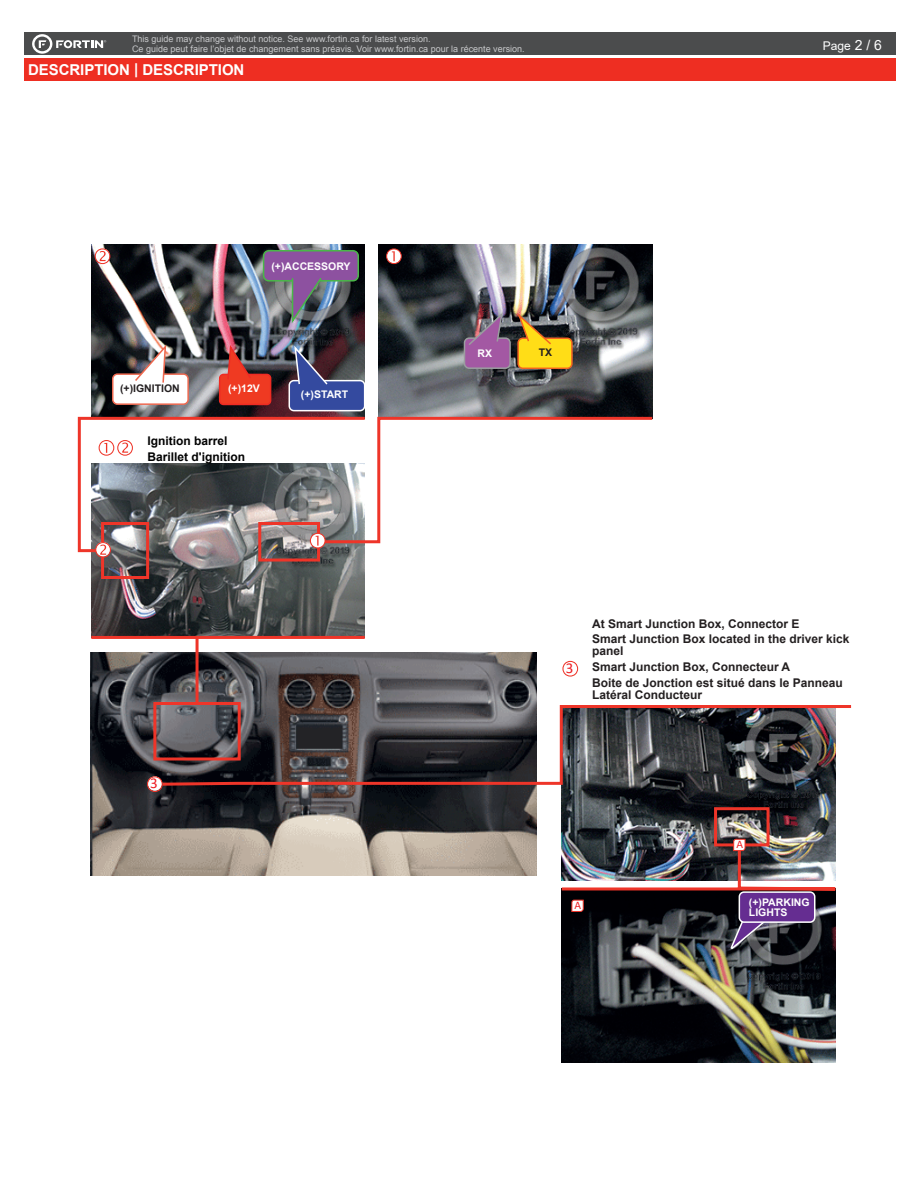
<style>
.page{position:relative;width:918px;height:1188px;background:#fff}
.page>*{position:absolute;margin:0;border:0;box-sizing:border-box;transform-origin:0 0}
.t1{font:700 15px "Arial";letter-spacing:-.005em;color:#fff}
.t2{font:15px "Calibri";color:#ee1d23}
.t3{font:700 12px/15.6px "Arial";color:#231f20}
.t4{font:700 12px/16.2px "Arial";color:#000001}
.t5{font:12px "Arial";color:#fff}
.t6{font:11.55px "Calibri";color:#ee1d23}
.t7{font:700 10.5px/10.5px "Arial";color:#fff}
.t8{font:700 10.5px "Arial";color:#231f20}
.t9{font:9px/9.8px "Arial";color:#c7c8ca}
.s1{font-size:13.95px}
</style>
<div class="page">
<div style="left:24px;top:33px;width:872px;height:22px;background:#4b4c4d"></div>
<div style="left:24px;top:58px;width:872px;height:23px;background:#ee2e22"></div>
<svg style="left:32px;top:34px;width:74px;height:20px"></svg>
<img style="left:562px;top:892px;width:273px;height:171px">
<img style="left:562px;top:787px;width:273px;height:19px">
<img style="left:91px;top:558px;width:274px;height:78px">
<img style="left:379px;top:245px;width:273px;height:170px">
<img style="left:91px;top:245px;width:274px;height:170px">
<img style="left:91px;top:653px;width:445px;height:222px">
<svg style="left:386px;top:248px;width:16px;height:16px"></svg>
<svg style="left:95px;top:248px;width:15px;height:16px"></svg>
<div style="left:220px;top:374px;width:51px;height:30px;background:#ef3a22;border-radius:4px"></div>
<div style="left:219px;top:374px;width:52px;height:31px;border:2px solid #ee2b23;border-radius:4px"></div>
<div style="left:289px;top:381px;width:76px;height:30px;background:#344a9f;border-radius:5px"></div>
<div style="left:289px;top:380px;width:76px;height:31px;border:2px solid #fff;border-radius:5px"></div>
<div style="left:113px;top:374px;width:75px;height:30px;background:#fff;border-radius:5px"></div>
<div style="left:112px;top:373px;width:77px;height:32px;border:2px solid #ee6950;border-radius:5px"></div>
<div style="left:264px;top:251px;width:94px;height:30px;background:#8d51a0;border-radius:5px"></div>
<div style="left:263px;top:250px;width:96px;height:32px;border:2px solid #49b748;border-radius:5px"></div>
<svg style="left:133px;top:342px;width:34px;height:41px"></svg>
<div style="left:518px;top:338px;width:54px;height:30px;background:#ffdd17;border-radius:5px"></div>
<div style="left:517px;top:338px;width:56px;height:31px;border:2px solid #f36421;border-radius:5px"></div>
<div style="left:465px;top:338px;width:45px;height:30px;background:#a358a3;border-radius:5px"></div>
<div style="left:464px;top:337px;width:47px;height:32px;border:2px solid #9b9da0;border-radius:5px"></div>
<svg style="left:467px;top:310px;width:37px;height:35px"></svg>
<svg style="left:516px;top:310px;width:37px;height:36px"></svg>
<svg style="left:291px;top:278px;width:32px;height:48px;background:#6b667d"></svg>
<svg style="left:293px;top:343px;width:36px;height:42px;background:#4e4d6d"></svg>
<svg style="left:226px;top:343px;width:26px;height:36px"></svg>
<svg style="left:562px;top:661px;width:16px;height:16px"></svg>
<svg style="left:571px;top:899px;width:13px;height:13px"></svg>
<svg style="left:160px;top:704px;width:692px;height:83px;background:#524a4c"></svg>
<svg style="left:147px;top:776px;width:16px;height:16px"></svg>
<svg style="left:730px;top:909px;width:49px;height:42px;background:#4b4457"></svg>
<div style="left:739px;top:892px;width:76px;height:30px;background:#652d91;border-radius:5px"></div>
<div style="left:739px;top:891px;width:76px;height:32px;border:2px solid #fff;border-radius:5px"></div>
<img style="left:561px;top:806px;width:275px;height:86px">
<div style="left:101px;top:522px;width:48px;height:57px;border:3px solid #ee3529"></div>
<div style="left:258px;top:522px;width:62px;height:40px;border:3px solid #ee3529"></div>
<div style="left:153px;top:702px;width:88px;height:59px;border:3px solid #ee3529"></div>
<svg style="left:368px;top:415px;width:285px;height:129px"></svg>
<svg style="left:77px;top:415px;width:291px;height:143px"></svg>
<hr style="left:91px;top:636px;width:274px;height:3px;background:#ee3529">
<hr style="left:196px;top:637px;width:3px;height:67px;background:#ee3529">
<p class="t9" style="left:132px;top:34px;width:394px">This guide may change without notice. See www.fortin.ca for latest version.<br>Ce guide peut faire l’objet de changement sans préavis. Voir www.fortin.ca pour la récente version.</p>
<p class="t1" style="left:28px;top:59px;width:218px">DESCRIPTION | DESCRIPTION</p>
<p class="t5" style="left:823px;top:38px;width:61px">Page <span class="s1">2 / 6</span></p>
<p class="t7" style="left:271px;top:261px;width:81px">(+)ACCESSORY</p>
<p class="t8" style="left:120px;top:381px;width:61px">(+)IGNITION</p>
<p class="t7" style="left:228px;top:383px;width:33px">(+)12V</p>
<p class="t4" style="left:148px;top:432px;width:99px">Ignition barrel<br>Barillet d'ignition</p>
<p class="t7" style="left:301px;top:389px;width:49px">(+)START</p>
<p class="t2" style="left:150px;top:773px;width:9px">3</p>
<p class="t7" style="left:478px;top:348px;width:16px">RX</p>
<p class="t8" style="left:539px;top:345px;width:15px">TX</p>
<p class="t2" style="left:566px;top:658px;width:9px">3</p>
<p class="t3" style="left:592px;top:616px;width:259px">At Smart Junction Box, Connector E<br>Smart Junction Box located in the driver kick</p>
<p class="t3" style="left:592px;top:644px;width:252px">panel<br>Smart Junction Box, Connecteur A<br>Boite de Jonction est situé dans le Panneau</p>
<p class="t3" style="left:592px;top:687px;width:112px">Latéral Conducteur</p>
<p class="t6" style="left:575px;top:897px;width:8px">A</p>
<p class="t6" style="left:736px;top:836px;width:8px">A</p>
<p class="t7" style="left:749px;top:897px;width:62px">(+)PARKING<br>LIGHTS</p>
</div>
